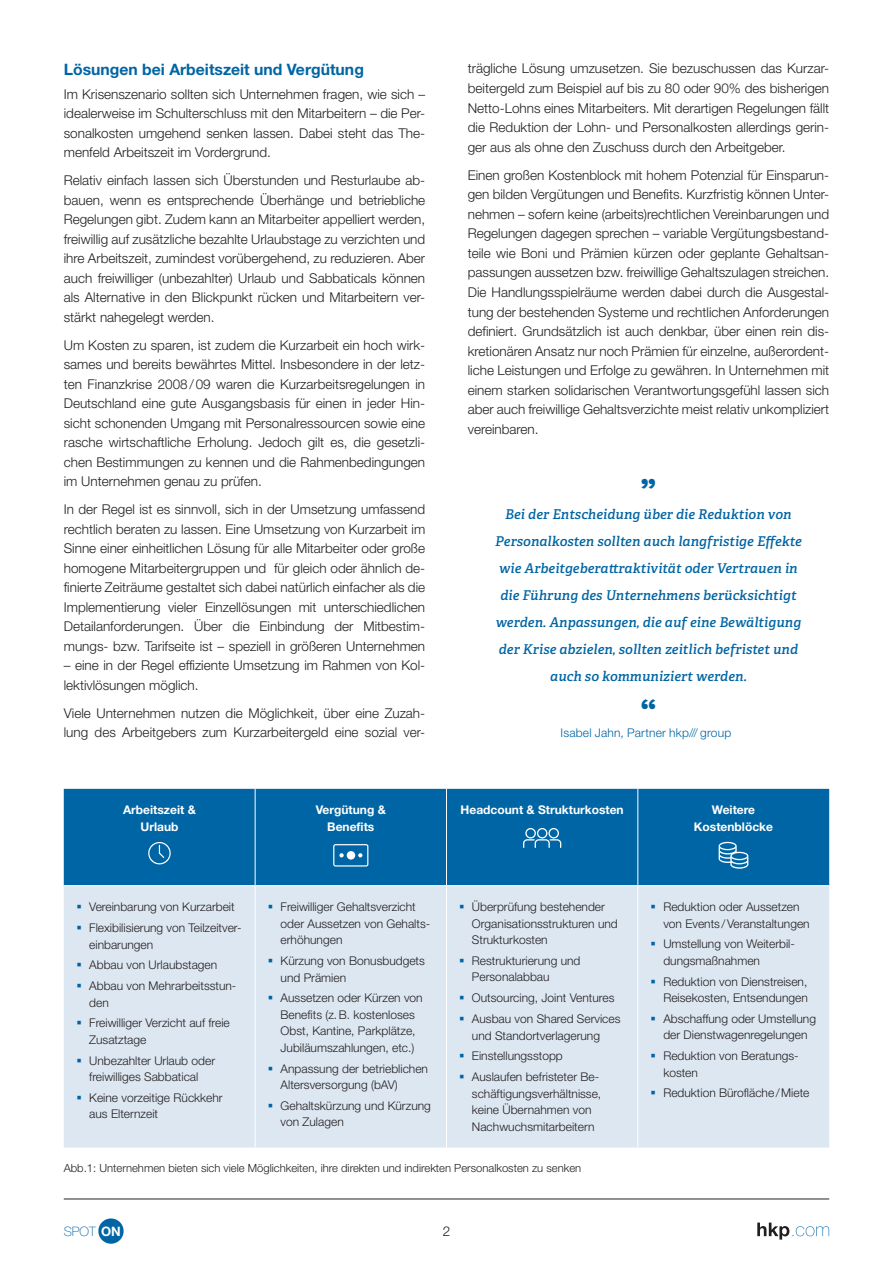
<style>
.page{position:relative;width:893px;height:1263px;background:#fff}
.page>*{position:absolute;margin:0;border:0;box-sizing:border-box;transform-origin:0 0}
.t1{font:700 30px "Work Sans";color:#0065a4}
.t2{font:700 15.75px "Helvetica Neue LT Std";color:#0065a4}
.t3{font:300 13.5px/19.5px "Helvetica Neue LT Std";color:#231f20;text-align:justify}
.t4{font:italic 600 13.5px/27px "Adelle";letter-spacing:.01em;color:#0065a4;text-align:center}
.t5{font:100 13.05px "Helvetica Neue LT Std";color:#0065a4}
.t6{font:300 12px/16.5px "Helvetica Neue LT Std";color:#231f20}
.t7{font:700 12px/16.5px "Helvetica Neue LT Std";color:#fff;text-align:center}
.t8{font:300 12px "Helvetica Neue LT Std";letter-spacing:.015em;color:#0065a4}
.t9{font:300 11.25px "Helvetica Neue LT Std";color:#231f20}
.s1{font-weight:700;color:#fff}
</style>
<div class="page">
<svg style="left:757px;top:1222px;width:72px;height:17px"></svg>
<hr style="left:64px;top:1199px;width:765px;height:1px;background:#231f20">
<div style="left:98px;top:1218px;width:26px;height:26px;background:#0065a4;border-radius:50%"></div>
<div style="left:64px;top:789px;width:765px;height:96px;background:#0065a4"></div>
<div style="left:64px;top:886px;width:765px;height:261px;background:#dde7f2"></div>
<hr style="left:255px;top:789px;width:1px;height:96px;background:#fff">
<hr style="left:446px;top:789px;width:1px;height:96px;background:#fff">
<hr style="left:637px;top:789px;width:1px;height:96px;background:#fff">
<hr style="left:255px;top:886px;width:1px;height:261px;background:#fff">
<hr style="left:446px;top:886px;width:1px;height:261px;background:#fff">
<hr style="left:637px;top:886px;width:1px;height:261px;background:#fff">
<svg style="left:148px;top:842px;width:23px;height:22px"></svg>
<svg style="left:333px;top:844px;width:35px;height:22px"></svg>
<svg style="left:523px;top:828px;width:38px;height:20px"></svg>
<svg style="left:719px;top:842px;width:29px;height:27px"></svg>
<svg style="left:78px;top:905px;width:3px;height:4px"></svg>
<svg style="left:78px;top:963px;width:3px;height:4px"></svg>
<svg style="left:78px;top:1021px;width:3px;height:4px"></svg>
<svg style="left:78px;top:1058px;width:3px;height:4px"></svg>
<svg style="left:78px;top:1095px;width:3px;height:4px"></svg>
<svg style="left:269px;top:905px;width:3px;height:4px"></svg>
<svg style="left:269px;top:996px;width:3px;height:4px"></svg>
<svg style="left:269px;top:1066px;width:3px;height:4px"></svg>
<svg style="left:269px;top:1103px;width:3px;height:4px"></svg>
<svg style="left:460px;top:905px;width:4px;height:4px"></svg>
<svg style="left:460px;top:959px;width:4px;height:3px"></svg>
<svg style="left:460px;top:996px;width:4px;height:4px"></svg>
<svg style="left:460px;top:1017px;width:4px;height:3px"></svg>
<svg style="left:460px;top:1054px;width:4px;height:4px"></svg>
<svg style="left:460px;top:1075px;width:4px;height:3px"></svg>
<svg style="left:652px;top:942px;width:3px;height:4px"></svg>
<svg style="left:652px;top:979px;width:3px;height:4px"></svg>
<svg style="left:652px;top:1091px;width:3px;height:4px"></svg>
<p class="t2" style="left:64px;top:60px;width:302px">Lösungen bei Arbeitszeit und Vergütung</p>
<p class="t3" style="left:64px;top:84px;width:363px">Im Krisenszenario sollten sich Unternehmen fragen, wie sich – idealerweise im Schulterschluss mit den Mitarbeitern – die Per&shy;sonalkosten umgehend senken lassen. Dabei steht das The&shy;menfeld Arbeitszeit im Vordergrund.</p>
<p class="t3" style="left:64px;top:170px;width:363px">Relativ einfach lassen sich Überstunden und Resturlaube ab&shy;bauen, wenn es entsprechende Überhänge und betriebliche Regelungen gibt. Zudem kann an Mitarbeiter appelliert werden, freiwillig auf zusätzliche bezahlte Urlaubstage zu verzichten und ihre Arbeitszeit, zumindest vorübergehend, zu reduzieren. Aber auch freiwilliger (unbezahlter) Urlaub und Sabbaticals können als Alternative in den Blickpunkt rücken und Mitarbeitern ver&shy;stärkt nahegelegt werden.</p>
<p class="t3" style="left:64px;top:335px;width:363px">Um Kosten zu sparen, ist zudem die Kurzarbeit ein hoch wirk&shy;sames und bereits bewährtes Mittel. Insbesondere in der letz&shy;ten Finanzkrise 2008/09 waren die Kurzarbeitsregelungen in Deutschland eine gute Ausgangsbasis für einen in jeder Hin&shy;sicht schonenden Umgang mit Personalressourcen sowie eine rasche wirtschaftliche Erholung. Jedoch gilt es, die gesetzli&shy;chen Bestimmungen zu kennen und die Rahmenbedingungen im Unternehmen genau zu prüfen.</p>
<p class="t3" style="left:64px;top:499px;width:363px">In der Regel ist es sinnvoll, sich in der Umsetzung umfassend rechtlich beraten zu lassen. Eine Umsetzung von Kurzarbeit im Sinne einer einheitlichen Lösung für alle Mitarbeiter oder große homogene Mitarbeitergruppen und für gleich oder ähnlich de&shy;finierte Zeiträume gestaltet sich dabei natürlich einfacher als die Implementierung vieler Einzellösungen mit unterschiedlichen Detailanforderungen. Über die Einbindung der Mitbestim&shy;mungs- bzw. Tarifseite ist – speziell in größeren Unternehmen</p>
<p class="t3" style="left:64px;top:655px;width:363px">– eine in der Regel effiziente Umsetzung im Rahmen von Kol&shy;lektivlösungen möglich.</p>
<p class="t3" style="left:64px;top:703px;width:363px">Viele Unternehmen nutzen die Möglichkeit, über eine Zuzah&shy;lung des Arbeitgebers zum Kurzarbeitergeld eine sozial ver-</p>
<p class="t3" style="left:468px;top:59px;width:363px">trägliche Lösung umzusetzen. Sie bezuschussen das Kurzar&shy;beitergeld zum Beispiel auf bis zu 80 oder 90% des bisherigen Netto-Lohns eines Mitarbeiters. Mit derartigen Regelungen fällt die Reduktion der Lohn- und Personalkosten allerdings gerin&shy;ger aus als ohne den Zuschuss durch den Arbeitgeber.</p>
<p class="t3" style="left:468px;top:165px;width:363px">Einen großen Kostenblock mit hohem Potenzial für Einsparun&shy;gen bilden Vergütungen und Benefits. Kurzfristig können Unter&shy;nehmen – sofern keine (arbeits)rechtlichen Vereinbarungen und Regelungen dagegen sprechen – variable Vergütungsbestand&shy;teile wie Boni und Prämien kürzen oder geplante Gehaltsan&shy;passungen aussetzen bzw. freiwillige Gehaltszulagen streichen.<br>Die Handlungsspielräume werden dabei durch die Ausgestal&shy;tung der bestehenden Systeme und rechtlichen Anforderungen definiert. Grundsätzlich ist auch denkbar, über einen rein dis&shy;kretionären Ansatz nur noch Prämien für einzelne, außerordent&shy;liche Leistungen und Erfolge zu gewähren. In Unternehmen mit einem starken solidarischen Verantwortungsgefühl lassen sich aber auch freiwillige Gehaltsverzichte meist relativ unkompliziert vereinbaren.</p>
<h1 class="t1" style="left:640px;top:457px;width:17px">„</h1>
<p class="t4" style="left:495px;top:501px;width:308px">Bei der Entscheidung über die Reduktion von Personalkosten sollten auch langfristige Effekte wie Arbeitgeberattraktivität oder Vertrauen in die Führung des Unternehmens berücksichtigt werden. Anpassungen, die auf eine Bewältigung der Krise abzielen, sollten zeitlich befristet und auch so kommuniziert werden.</p>
<h1 class="t1" style="left:640px;top:692px;width:18px">“</h1>
<p class="t8" style="left:561px;top:726px;width:172px">Isabel Jahn, Partner hkp/// group</p>
<p class="t7" style="left:123px;top:802px;width:74px">Arbeitszeit &amp;<br>Urlaub</p>
<p class="t7" style="left:316px;top:802px;width:72px">Vergütung &amp;<br>Benefits</p>
<p class="t7" style="left:461px;top:802px;width:165px">Headcount &amp; Strukturkosten</p>
<p class="t7" style="left:694px;top:802px;width:81px">Weitere<br>Kostenblöcke</p>
<p class="t6" style="left:89px;top:896px;width:154px;line-height:20.7px">Vereinbarung von Kurzarbeit<br>Flexibilisierung von Teilzeitver-</p>
<p class="t6" style="left:89px;top:934px;width:149px;line-height:20.7px">einbarungen<br>Abbau von Urlaubstagen<br>Abbau von Mehrarbeitsstun-</p>
<p class="t6" style="left:89px;top:992px;width:142px;line-height:20.7px">den<br>Freiwilliger Verzicht auf freie</p>
<p class="t6" style="left:89px;top:1029px;width:127px;line-height:20.7px">Zusatztage<br>Unbezahlter Urlaub oder</p>
<p class="t6" style="left:89px;top:1066px;width:135px;line-height:20.7px">freiwilliges Sabbatical<br>Keine vorzeitige Rückkehr</p>
<p class="t6" style="left:89px;top:1105px;width:70px">aus Elternzeit</p>
<p class="t6" style="left:281px;top:898px;width:151px">Freiwilliger Gehaltsverzicht oder Aussetzen von Gehalts&shy;erhöhungen</p>
<p class="t6" style="left:281px;top:952px;width:146px">Kürzung von Bonusbudgets und Prämien</p>
<p class="t6" style="left:281px;top:989px;width:144px">Aussetzen oder Kürzen von<br>Benefits (z.B. kostenloses<br>Obst, Kantine, Parkplätze,<br>Jubiläumszahlungen, etc.)</p>
<p class="t6" style="left:281px;top:1060px;width:149px">Anpassung der betrieblichen<br>Altersversorgung (bAV)</p>
<p class="t6" style="left:281px;top:1097px;width:152px">Gehaltskürzung und Kürzung von Zulagen</p>
<p class="t6" style="left:472px;top:898px;width:147px">Überprüfung bestehender<br>Organisationsstrukturen und<br>Strukturkosten</p>
<p class="t6" style="left:472px;top:952px;width:110px">Restrukturierung und<br>Personalabbau</p>
<p class="t6" style="left:472px;top:987px;width:150px;line-height:20.7px">Outsourcing, Joint Ventures<br>Ausbau von Shared Services</p>
<p class="t6" style="left:472px;top:1024px;width:130px;line-height:20.7px">und Standortverlagerung<br>Einstellungsstopp<br>Auslaufen befristeter Be-</p>
<p class="t6" style="left:472px;top:1085px;width:131px">schäftigungsverhältnisse, keine Übernahmen von<br>Nachwuchsmitarbeitern</p>
<p class="t9" style="left:64px;top:1161px;width:519px">Abb.1: Unternehmen bieten sich viele Möglichkeiten, ihre direkten und indirekten Personalkosten zu senken</p>
<p class="t5" style="left:64px;top:1223px;width:59px">SPOT <span class="s1">ON</span></p>
<p class="t3" style="left:443px;top:1221px;width:9px">2</p>
<p class="t6" style="left:663px;top:898px;width:148px">Reduktion oder Aussetzen von Events /Veranstaltungen</p>
<p class="t6" style="left:663px;top:936px;width:133px">Umstellung von Weiterbil&shy;dungsmaßnahmen</p>
<p class="t6" style="left:663px;top:973px;width:146px">Reduktion von Dienstreisen,<br>Reisekosten, Entsendungen</p>
<p class="t6" style="left:663px;top:1010px;width:154px">Abschaffung oder Umstellung der Dienstwagenregelungen</p>
<p class="t6" style="left:663px;top:1047px;width:137px">Reduktion von Beratungs&shy;kosten</p>
<p class="t6" style="left:663px;top:1085px;width:148px">Reduktion Bürofläche/Miete</p>
</div>
